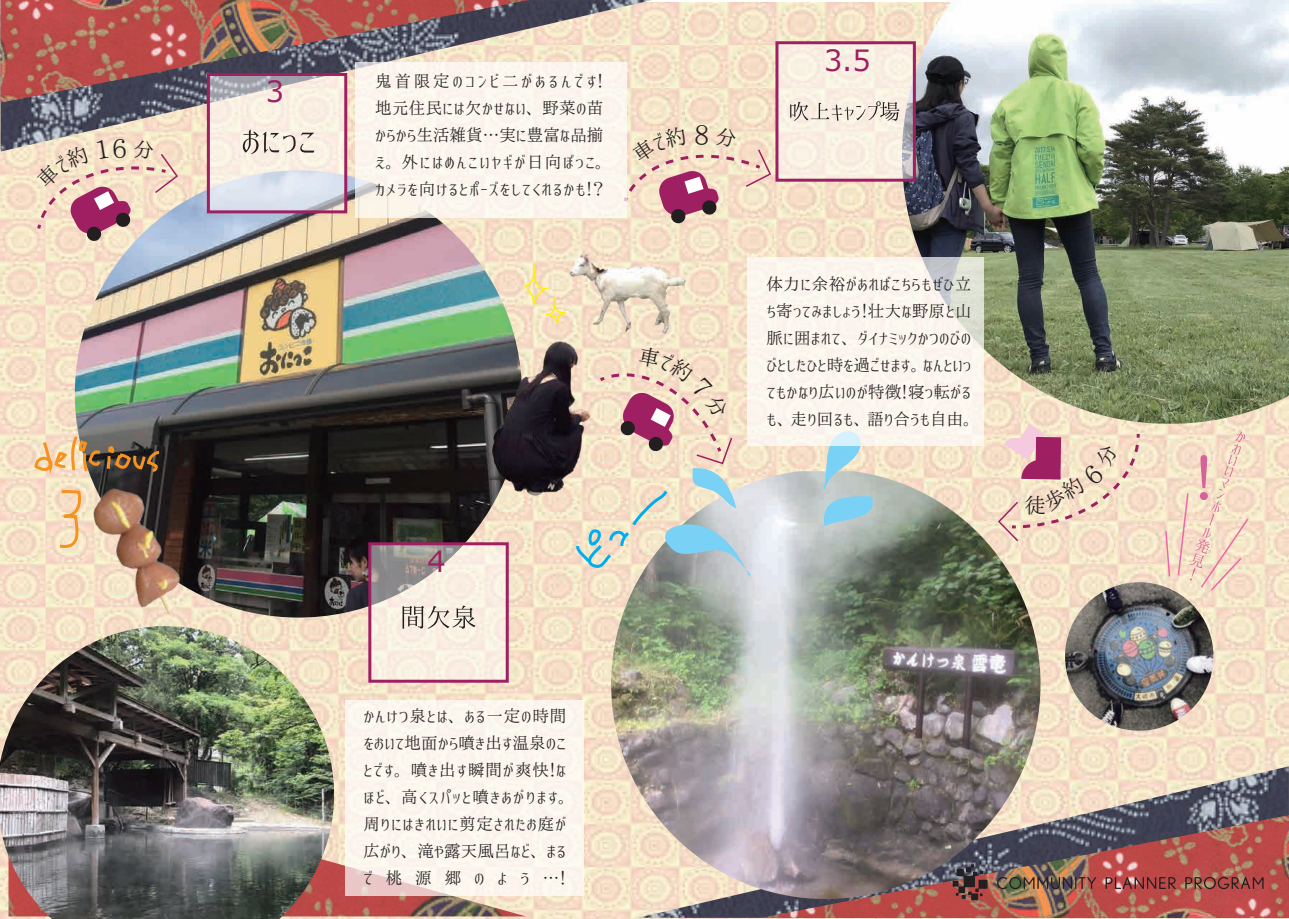
<style>
.page{position:relative;width:1289px;height:919px;background:#fff}
.page>*{position:absolute;margin:0;border:0;box-sizing:border-box;transform-origin:0 0}
.t1{font:29.25px "Meiryo";color:#9e1f62}
.t2{font:21px "Koku Mincho Regular";color:#231f20}
.t3{font:16.5px/27px "Koku Mincho Regular";letter-spacing:.05em;color:#231f20}
.t4{font:16.5px/27px "Koku Mincho Regular";letter-spacing:.02em;color:#231f20}
</style>
<div class="page">
<img style="left:0;top:2px;width:1288px;height:916px">
<img style="left:637px;top:766px;width:651px;height:151px">
<img style="left:761px;top:815px;width:527px;height:102px">
<img style="left:334px;top:771px;width:192px;height:145px">
<img style="left:902px;top:0;width:386px;height:423px">
<img style="left:75px;top:170px;width:447px;height:447px;border-radius:223px">
<svg style="left:372px;top:546px;width:132px;height:132px;background:#e4dcd1"></svg>
<div style="left:368px;top:542px;width:140px;height:140px;border:3px solid #9e1f62"></div>
<svg style="left:402px;top:605px;width:73px;height:23px;background:#c9c1b7"></svg>
<svg style="left:1185px;top:876px;width:78px;height:14px"></svg>
<svg style="left:1105px;top:876px;width:70px;height:13px"></svg>
<svg style="left:1040px;top:876px;width:56px;height:13px"></svg>
<svg style="left:952px;top:899px;width:35px;height:1px"></svg>
<div style="left:776px;top:42px;width:139px;height:139px;background:#f9efe2"></div>
<div style="left:775px;top:41px;width:140px;height:141px;border:3px solid #9e1f62"></div>
<svg style="left:790px;top:101px;width:109px;height:20px"></svg>
<img style="left:473px;top:290px;width:48px;height:231px">
<img style="left:561px;top:235px;width:143px;height:26px">
<img style="left:0;top:626px;width:334px;height:292px">
<img style="left:1057px;top:582px;width:163px;height:156px">
<svg style="left:1164px;top:529px;width:6px;height:49px"></svg>
<svg style="left:1176px;top:432px;width:73px;height:160px;background:#f3d8c5"></svg>
<img style="left:611px;top:471px;width:429px;height:428px">
<svg style="left:818px;top:445px;width:60px;height:84px;background:#b2d0d5"></svg>
<img style="left:1px;top:0;width:651px;height:152px">
<img style="left:1px;top:0;width:527px;height:103px">
<svg style="left:211px;top:77px;width:132px;height:132px;background:#e8e4e0"></svg>
<div style="left:207px;top:73px;width:140px;height:140px;border:3px solid #9e1f62"></div>
<svg style="left:243px;top:129px;width:71px;height:25px;background:#d6cdc2"></svg>
<div style="left:355px;top:63px;width:271px;height:155px;background:#fbf5ee"></div>
<svg style="left:747px;top:257px;width:236px;height:188px;fill:#fbf5ee"></svg>
<div style="left:345px;top:700px;width:238px;height:195px;background:#fbf5ee"></div>
<img style="left:57px;top:473px;width:157px;height:149px">
<svg style="left:33px;top:433px;width:129px;height:47px;background:#998267"></svg>
<svg style="left:40px;top:489px;width:41px;height:60px;background:#f5d8b3"></svg>
<svg style="left:621px;top:125px;width:151px;height:99px;background:#e5c6ba"></svg>
<svg style="left:996px;top:424px;width:145px;height:119px;background:#eccebf"></svg>
<svg style="left:35px;top:139px;width:144px;height:103px;background:#e1c3b9"></svg>
<svg style="left:521px;top:261px;width:229px;height:314px;background:#d1c4b4"></svg>
<h1 class="t1" style="left:266px;top:71px;width:20px">3</h1>
<p class="t3" style="left:375px;top:68px;width:238px">鬼首限定のコンビ二があるんです！地元住民には欠かせない、野菜の苗からから生活雑貨…実に豊富な品揃え。外にはめんこいヤギが日向ぼっこ。カメラを向けるとポーズをしてくれるかも！？</p>
<h1 class="t1" style="left:427px;top:540px;width:20px">4</h1>
<p class="t3" style="left:363px;top:703px;width:213px">かんけつ泉とは、ある一定の時間をおいて地面から噴き出す温泉のことです。噴き出す瞬間が爽快！なほど、高くスパッと噴きあがります。周りにはきれいに剪定されたお庭が広がり、滝や露天風呂など、まるで桃源郷のよう…！</p>
<h1 class="t1" style="left:824px;top:40px;width:48px">3.5</h1>
<p class="t4" style="left:766px;top:271px;width:215px">体力に余裕があればこちらもぜひ立ち寄ってみましょう！壮大な野原と山脈に囲まれて、ダイナミックかつのびのびとしたひと時を過ごせます。なんといってもかなり広いのが特徴！寝っ転がるも、走り回るも、語り合うも自由。</p>
<p class="t2" style="left:1024px;top:493px;width:23px">徒</p>
</div>
